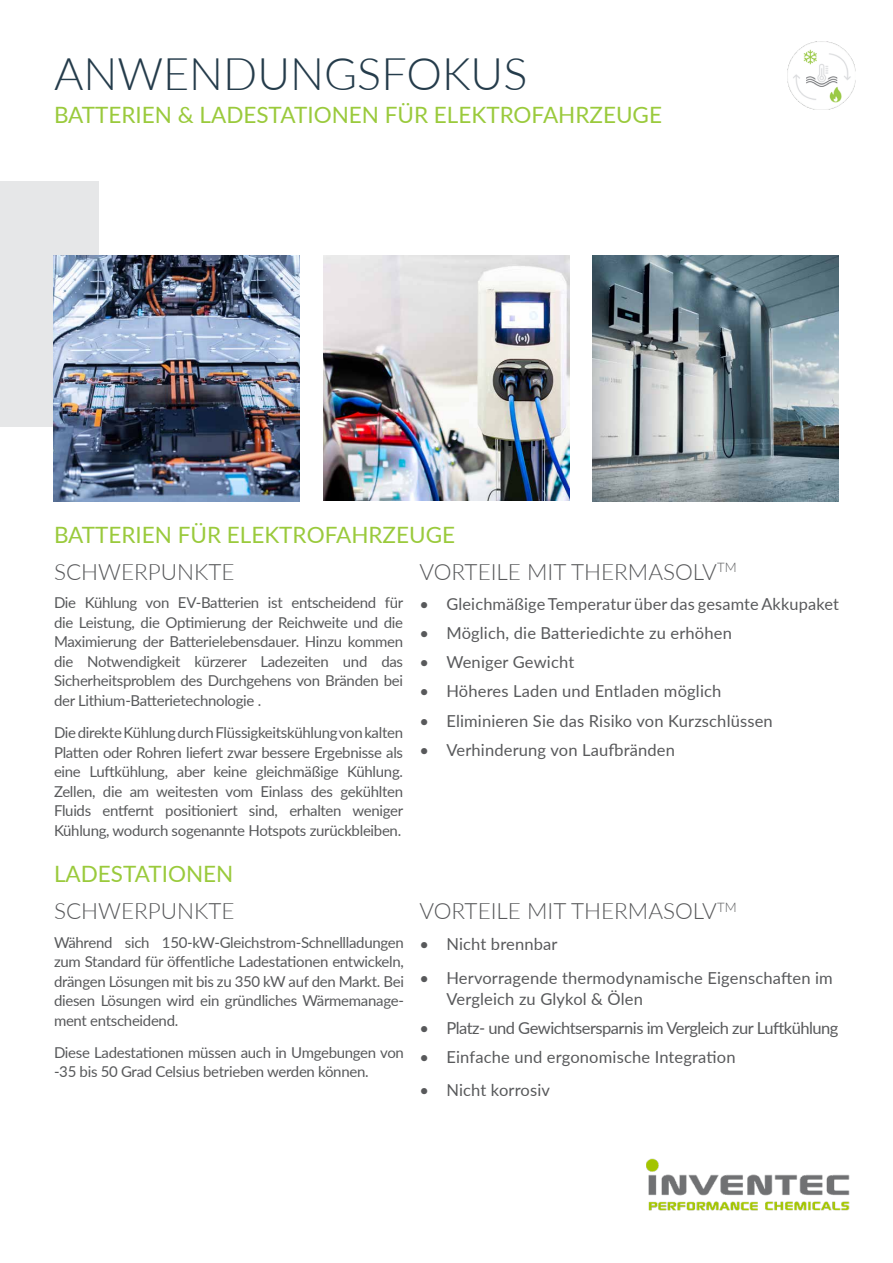
<style>
.page{position:relative;width:893px;height:1263px;background:#fff}
.page>*{position:absolute;margin:0;border:0;box-sizing:border-box;transform-origin:0 0}
.t1{font:300 45px "Lato";color:#253c4b}
.t2{font:22.5px "Lato";color:#9aca3c}
.t3{font:300 22.5px "Lato";color:#58595b}
.t4{font:16.5px/21px "Lato";letter-spacing:.01em;color:#58595b}
.t5{font:16.5px "Lato";letter-spacing:-.03em;color:#58595b}
.t6{font:15px/19.5px "Lato";letter-spacing:-.02em;color:#58595b;text-align:justify}
</style>
<div class="page">
<img style="left:646px;top:1158px;width:204px;height:53px">
<div style="left:0;top:181px;width:99px;height:245px;background:#e6e7e8"></div>
<img style="left:324px;top:256px;width:245px;height:245px">
<img style="left:53px;top:256px;width:246px;height:245px">
<img style="left:593px;top:256px;width:246px;height:245px">
<img style="left:788px;top:41px;width:68px;height:68px">
<h1 class="t1" style="left:54px;top:43px;width:475px">ANWENDUNGSFOKUS</h1>
<h2 class="t2" style="left:54px;top:99px;width:609px">BATTERIEN &amp; LADESTATIONEN FÜR ELEKTROFAHRZEUGE</h2>
<h2 class="t2" style="left:54px;top:519px;width:403px">BATTERIEN FÜR ELEKTROFAHRZEUGE</h2>
<h2 class="t3" style="left:54px;top:556px;width:182px">SCHWERPUNKTE</h2>
<h2 class="t3" style="left:419px;top:556px;width:319px">VORTEILE MIT THERMASOLV<sup>TM</sup></h2>
<p class="t6" style="left:54px;top:593px;width:351px">Die Kühlung von EV-Batterien ist entscheidend für die Leistung, die Optimierung der Reichweite und die Maximierung der Batterielebensdauer. Hinzu kommen die Notwendigkeit kürzerer Ladezeiten und das Sicherheitsproblem des Durchgehens von Bränden bei der Lithium-Batterietechnologie .</p>
<p class="t6" style="left:54px;top:722px;width:351px">Die direkte Kühlung durch Flüssigkeitskühlung von kalten Platten oder Rohren liefert zwar bessere Ergebnisse als eine Luftkühlung, aber keine gleichmäßige Kühlung.<br>Zellen, die am weitesten vom Einlass des gekühlten Fluids entfernt positioniert sind, erhalten weniger Kühlung, wodurch sogenannte Hotspots zurückbleiben.</p>
<h2 class="t2" style="left:54px;top:858px;width:181px">LADESTATIONEN</h2>
<p class="t4" style="left:419px;top:592px;width:421px">• Gleichmäßige Temperatur über das gesamte Akkupaket</p>
<p class="t4" style="left:419px;top:622px;width:314px">• Möglich, die Batteriedichte zu erhöhen</p>
<p class="t4" style="left:419px;top:651px;width:156px">• Weniger Gewicht</p>
<p class="t4" style="left:419px;top:680px;width:303px">• Höheres Laden und Entladen möglich</p>
<p class="t4" style="left:419px;top:709px;width:355px">• Eliminieren Sie das Risiko von Kurzschlüssen</p>
<p class="t4" style="left:419px;top:739px;width:257px">• Verhinderung von Laufbränden</p>
<h2 class="t3" style="left:54px;top:895px;width:182px">SCHWERPUNKTE</h2>
<h2 class="t3" style="left:419px;top:895px;width:319px">VORTEILE MIT THERMASOLV<sup>TM</sup></h2>
<p class="t6" style="left:54px;top:932px;width:351px">Während sich 150-kW-Gleichstrom-Schnellladungen zum Standard für öffentliche Ladestationen entwickeln, drängen Lösungen mit bis zu 350 kW auf den Markt. Bei diesen Lösungen wird ein gründliches Wärmemanage&shy;ment entscheidend.</p>
<p class="t6" style="left:54px;top:1042px;width:351px">Diese Ladestationen müssen auch in Umgebungen von -35 bis 50 Grad Celsius betrieben werden können.</p>
<p class="t4" style="left:419px;top:933px;width:140px">• Nicht brennbar</p>
<p class="t4" style="left:446px;top:966px;width:388px;text-indent:-27px">• Hervorragende thermodynamische Eigenschaften im<br>Vergleich zu Glykol &amp; Ölen</p>
<p class="t5" style="left:419px;top:1016px;width:421px">• Platz- und Gewichtsersparnis im Vergleich zur Luftkühlung</p>
<p class="t4" style="left:419px;top:1046px;width:318px">• Einfache und ergonomische Integration</p>
<p class="t4" style="left:419px;top:1078px;width:132px">• Nicht korrosiv</p>
</div>
